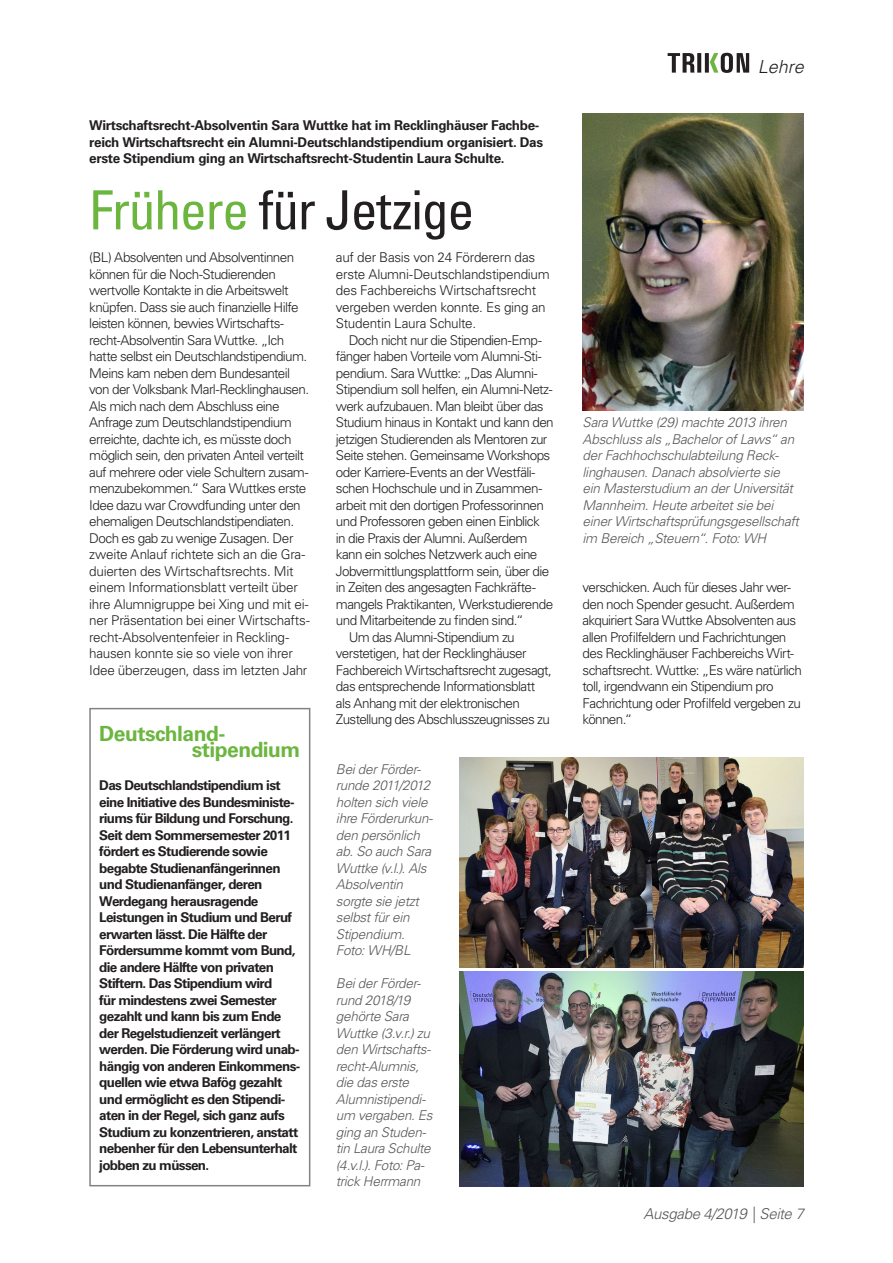
<style>
.page{position:relative;width:893px;height:1263px;background:#fff}
.page>*{position:absolute;margin:0;border:0;box-sizing:border-box;transform-origin:0 0}
.t1{font:condensed 54px "Univers LT Std";letter-spacing:-.025em;color:#231f20}
.t2{font:700 21px/16.5px "Univers LT Std";letter-spacing:-.025em;color:#6cb640}
.t3{font:italic 300 18px "Univers LT Std";color:#231f20}
.t4{font:italic 300 15px "Univers LT Std";letter-spacing:-.025em;color:#57585a}
.t5{font:300 13.5px/16.5px "Univers LT Std";letter-spacing:-.045em;color:#231f20}
.t6{font:700 13.5px/16.5px "Univers LT Std";letter-spacing:-.05em;color:#231f20}
.t7{font:italic 300 13.5px/16.5px "Univers LT Std";letter-spacing:-.02em;color:#57585a}
.t8{font:700 13.5px/16.5px "Univers LT Std";letter-spacing:-.025em;color:#231f20}
.t9{font:300 13.5px/16.5px "Univers LT Std";letter-spacing:-.02em;color:#231f20}
.s1{color:#6cb640}
</style>
<div class="page">
<svg style="left:668px;top:53px;width:81px;height:20px"></svg>
<img style="left:459px;top:757px;width:345px;height:211px">
<img style="left:459px;top:972px;width:345px;height:214px">
<div style="left:89px;top:708px;width:221px;height:478px;border:1px solid #808285"></div>
<img style="left:583px;top:114px;width:221px;height:297px">
<p class="t8" style="left:89px;top:117px;width:455px">Wirtschaftsrecht-Absolventin Sara Wuttke hat im Recklinghäuser Fachbe&shy;reich Wirtschaftsrecht ein Alumni-Deutschlandstipendium organisiert. Das erste Stipendium ging an Wirtschaftsrecht-Studentin Laura Schulte.</p>
<h1 class="t1" style="left:89px;top:176px;width:387px"><span class="s1">Frühere</span> für Jetzige</h1>
<p class="t5" style="left:89px;top:249px;width:222px">(BL) Absolventen und Absolventinnen können für die Noch-Studierenden wertvolle Kontakte in die Arbeitswelt knüpfen. Dass sie auch finanzielle Hilfe leisten können, bewies Wirtschafts&shy;recht-Absolventin Sara Wuttke. „Ich hatte selbst ein Deutschlandstipendium.<br>Meins kam neben dem Bundesanteil von der Volksbank Marl-Recklinghausen.<br>Als mich nach dem Abschluss eine Anfrage zum Deutschlandstipendium erreichte, dachte ich, es müsste doch möglich sein, den privaten Anteil verteilt auf mehrere oder viele Schultern zusam&shy;menzubekommen.“ Sara Wuttkes erste Idee dazu war Crowdfunding unter den ehemaligen Deutschlandstipendiaten.<br>Doch es gab zu wenige Zusagen. Der zweite Anlauf richtete sich an die Gra&shy;duierten des Wirtschaftsrechts. Mit einem Informationsblatt verteilt über ihre Alumnigruppe bei Xing und mit ei&shy;ner Präsentation bei einer Wirtschafts&shy;recht-Absolventenfeier in Reckling&shy;hausen konnte sie so viele von ihrer Idee überzeugen, dass im letzten Jahr</p>
<p class="t9" style="left:336px;top:249px;width:215px">auf der Basis von 24 Förderern das erste Alumni-Deutschlandstipendium des Fachbereichs Wirtschaftsrecht vergeben werden konnte. Es ging an Studentin Laura Schulte.</p>
<p class="t5" style="left:349px;top:332px;width:195px">Doch nicht nur die Stipendien-Emp-</p>
<p class="t5" style="left:336px;top:348px;width:207px">fänger haben Vorteile vom Alumni-Sti-</p>
<p class="t5" style="left:336px;top:365px;width:203px">pendium. Sara Wuttke: „Das Alumni-</p>
<p class="t5" style="left:336px;top:381px;width:218px">Stipendium soll helfen, ein Alumni-Netz-</p>
<p class="t5" style="left:336px;top:398px;width:209px">werk aufzubauen. Man bleibt über das</p>
<p class="t5" style="left:336px;top:414px;width:219px">Studium hinaus in Kontakt und kann den</p>
<p class="t5" style="left:336px;top:431px;width:213px">jetzigen Studierenden als Mentoren zur</p>
<p class="t5" style="left:336px;top:447px;width:216px">Seite stehen. Gemeinsame Workshops</p>
<p class="t5" style="left:336px;top:464px;width:201px">oder Karriere-Events an der Westfäli-</p>
<p class="t5" style="left:336px;top:480px;width:208px">schen Hochschule und in Zusammen-</p>
<p class="t5" style="left:336px;top:497px;width:209px">arbeit mit den dortigen Professorinnen</p>
<p class="t5" style="left:336px;top:513px;width:205px">und Professoren geben einen Einblick</p>
<p class="t5" style="left:336px;top:530px;width:193px">in die Praxis der Alumni. Außerdem</p>
<p class="t5" style="left:336px;top:546px;width:203px">kann ein solches Netzwerk auch eine</p>
<p class="t5" style="left:336px;top:563px;width:215px">Jobvermittlungsplattform sein, über die</p>
<p class="t5" style="left:336px;top:579px;width:201px">in Zeiten des angesagten Fachkräfte-</p>
<p class="t5" style="left:336px;top:596px;width:219px">mangels Praktikanten, Werkstudierende</p>
<p class="t5" style="left:336px;top:612px;width:189px">und Mitarbeitende zu finden sind.“</p>
<p class="t5" style="left:349px;top:629px;width:168px">Um das Alumni-Stipendium zu</p>
<p class="t5" style="left:336px;top:645px;width:192px">verstetigen, hat der Recklinghäuser</p>
<p class="t5" style="left:336px;top:662px;width:217px">Fachbereich Wirtschaftsrecht zugesagt,</p>
<p class="t5" style="left:336px;top:678px;width:201px">das entsprechende Informationsblatt</p>
<p class="t5" style="left:336px;top:695px;width:186px">als Anhang mit der elektronischen</p>
<p class="t5" style="left:336px;top:711px;width:216px">Zustellung des Abschlusszeugnisses zu</p>
<h2 class="t2" style="left:192px;top:725px;width:110px;text-indent:-93px">Deutschland&shy;stipendium</h2>
<p class="t6" style="left:99px;top:777px;width:202px">Das Deutschlandstipendium ist eine Initiative des Bundesministe&shy;riums für Bildung und Forschung.<br>Seit dem Sommersemester 2011 fördert es Studierende sowie begabte Studienanfängerinnen und Studienanfänger, deren<br>Werdegang herausragende<br>Leistungen in Studium und Beruf erwarten lässt. Die Hälfte der<br>Fördersumme kommt vom Bund, die andere Hälfte von privaten<br>Stiftern. Das Stipendium wird<br>für mindestens zwei Semester gezahlt und kann bis zum Ende der Regelstudienzeit verlängert werden. Die Förderung wird unab&shy;hängig von anderen Einkommens&shy;quellen wie etwa Bafög gezahlt und ermöglicht es den Stipendi&shy;aten in der Regel, sich ganz aufs<br>Studium zu konzentrieren, anstatt nebenher für den Lebensunterhalt jobben zu müssen.</p>
<p class="t7" style="left:336px;top:761px;width:99px">Bei der Förder&shy;runde 2011/2012 holten sich viele ihre Förderurkun&shy;den persönlich ab. So auch Sara<br>Wuttke (v.l.). Als<br>Absolventin sorgte sie jetzt selbst für ein<br>Stipendium.<br>Foto: WH/BL</p>
<p class="t7" style="left:336px;top:975px;width:98px">Bei der Förder&shy;rund 2018/19 gehörte Sara<br>Wuttke (3.v.r.) zu den Wirtschafts&shy;recht-Alumnis, die das erste<br>Alumnistipendi&shy;um vergaben. Es ging an Studen&shy;tin Laura Schulte (4.v.l.). Foto: Pa&shy;trick Herrmann</p>
<h3 class="t3" style="left:758px;top:56px;width:48px">Lehre</h3>
<p class="t7" style="left:583px;top:414px;width:218px">Sara Wuttke (29) machte 2013 ihren Abschluss als „Bachelor of Laws“ an der Fachhochschulabteilung Reck&shy;linghausen. Danach absolvierte sie ein Masterstudium an der Universität Mannheim. Heute arbeitet sie bei einer Wirtschaftsprüfungsgesellschaft im Bereich „Steuern“. Foto: WH</p>
<p class="t5" style="left:583px;top:579px;width:221px">verschicken. Auch für dieses Jahr wer&shy;den noch Spender gesucht. Außerdem akquiriert Sara Wuttke Absolventen aus allen Profilfeldern und Fachrichtungen des Recklinghäuser Fachbereichs Wirt&shy;schaftsrecht. Wuttke: „Es wäre natürlich toll, irgendwann ein Stipendium pro Fachrichtung oder Profilfeld vergeben zu können.“</p>
<p class="t4" style="left:644px;top:1205px;width:162px">Ausgabe 4/2019 | Seite 7</p>
</div>
